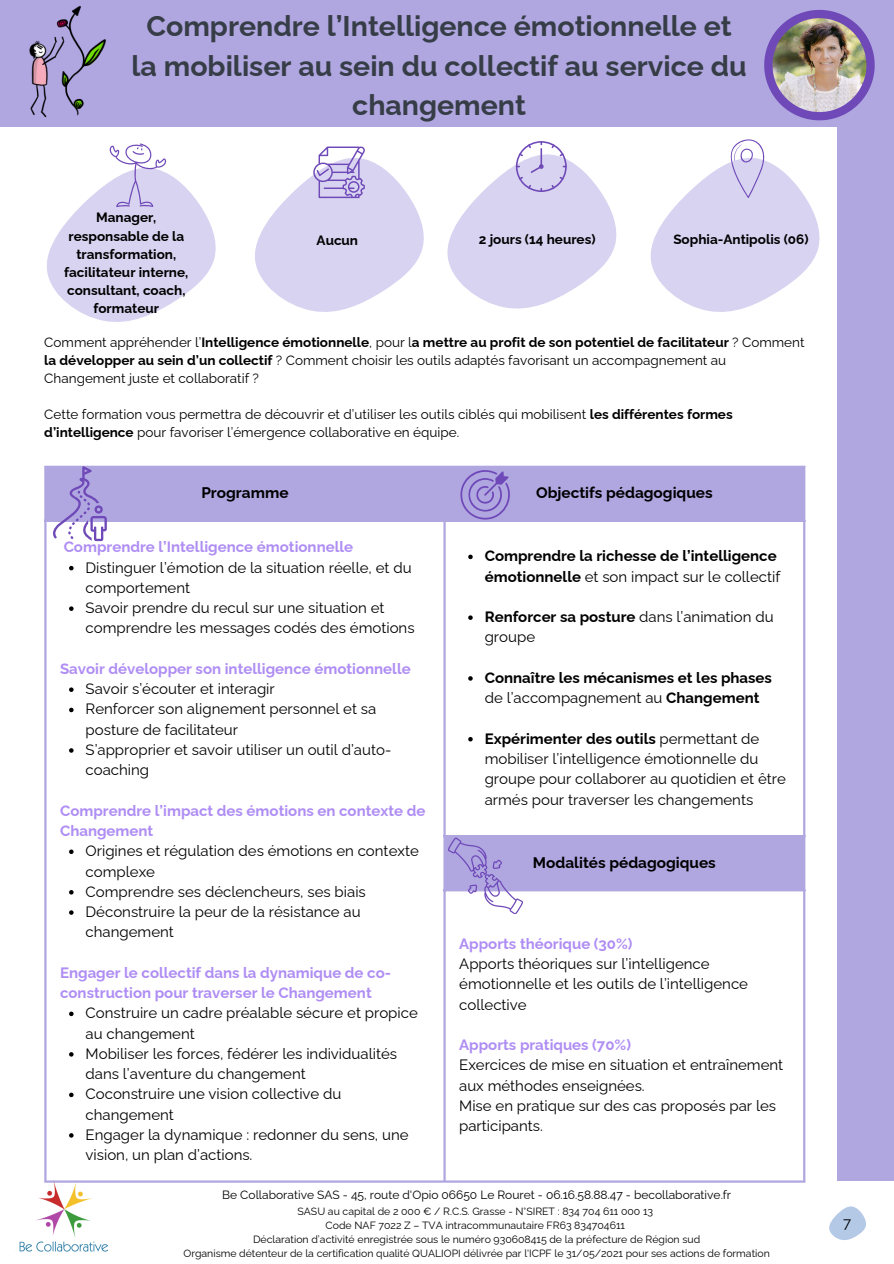
<style>
.page{position:relative;width:894px;height:1264px;background:#fff}
.page>*{position:absolute;margin:0;border:0;box-sizing:border-box;transform-origin:0 0}
.t1{font:700 28.5px/39.3px "Raleway";color:#363d46;text-align:center}
.t2{font:700 15.3px "Raleway";color:#000}
.t3{font:15px/20.2px "Raleway";color:#000}
.t4{font:700 15px/20.2px "Raleway";color:#af8df4}
.t5{font:700 15px/20.2px "Raleway";color:#000}
.t6{font:13.5px/18px "Raleway";color:#000}
.t7{font:700 13.5px/18px "Raleway";color:#000;text-align:center}
.t8{font:12px "Raleway";color:#000}
.t9{font:10.5px "Raleway";color:#000}
.s1{font-weight:700}
.s2{font-weight:400}
</style>
<div class="page">
<div style="left:836px;top:0;width:57px;height:1180px;background:#b0a7e1"></div>
<svg style="left:47px;top:468px;width:755px;height:421px"></svg>
<svg style="left:69px;top:566px;width:5px;height:4px"></svg>
<svg style="left:69px;top:606px;width:5px;height:5px"></svg>
<svg style="left:69px;top:687px;width:5px;height:5px"></svg>
<svg style="left:69px;top:707px;width:5px;height:5px"></svg>
<svg style="left:69px;top:748px;width:5px;height:4px"></svg>
<svg style="left:69px;top:849px;width:5px;height:5px"></svg>
<svg style="left:69px;top:890px;width:5px;height:4px"></svg>
<svg style="left:69px;top:910px;width:5px;height:4px"></svg>
<svg style="left:69px;top:1011px;width:5px;height:5px"></svg>
<svg style="left:69px;top:1052px;width:5px;height:4px"></svg>
<svg style="left:69px;top:1092px;width:5px;height:5px"></svg>
<svg style="left:69px;top:1133px;width:5px;height:4px"></svg>
<svg style="left:468px;top:554px;width:4px;height:5px"></svg>
<svg style="left:468px;top:615px;width:4px;height:5px"></svg>
<svg style="left:468px;top:676px;width:4px;height:4px"></svg>
<svg style="left:468px;top:737px;width:4px;height:4px"></svg>
<hr style="left:44px;top:468px;width:3px;height:712px;background:#b0a7e1">
<hr style="left:443px;top:468px;width:2px;height:712px;background:#b0a7e1">
<hr style="left:802px;top:468px;width:3px;height:712px;background:#b0a7e1">
<hr style="left:44px;top:465px;width:761px;height:3px;background:#b0a7e1">
<hr style="left:44px;top:519px;width:761px;height:3px;background:#b0a7e1">
<hr style="left:443px;top:835px;width:362px;height:2px;background:#b0a7e1">
<hr style="left:443px;top:889px;width:362px;height:2px;background:#b0a7e1">
<hr style="left:44px;top:1180px;width:761px;height:2px;background:#b0a7e1">
<div style="left:0;top:0;width:836px;height:126px;background:#b0a7e1"></div>
<svg style="left:47px;top:143px;width:169px;height:179px"></svg>
<svg style="left:650px;top:139px;width:169px;height:173px"></svg>
<svg style="left:255px;top:146px;width:169px;height:166px"></svg>
<svg style="left:51px;top:466px;width:56px;height:75px"></svg>
<svg style="left:460px;top:468px;width:55px;height:52px;background:#a192d8"></svg>
<svg style="left:764px;top:10px;width:110px;height:110px"></svg>
<svg style="left:447px;top:837px;width:76px;height:76px"></svg>
<svg style="left:447px;top:141px;width:169px;height:168px"></svg>
<svg style="left:829px;top:1206px;width:36px;height:34px"></svg>
<img style="left:772px;top:18px;width:94px;height:94px;border-radius:50%">
<img style="left:19px;top:1180px;width:96px;height:72px">
<img style="left:29px;top:6px;width:77px;height:112px">
<p class="t1" style="left:131px;top:7px;width:616px">Comprendre l’Intelligence émotionnelle et la mobiliser au sein du collectif au service du changement</p>
<p class="t7" style="left:64px;top:209px;width:125px">Manager, responsable de la transformation, facilitateur interne, consultant, coach, formateur</p>
<p class="t7" style="left:316px;top:232px;width:43px">Aucun</p>
<p class="t7" style="left:479px;top:230px;width:118px">2 jours (14 heures)</p>
<p class="t7" style="left:673px;top:230px;width:137px">Sophia-Antipolis (06)</p>
<p class="t6" style="left:44px;top:333px;width:761px">Comment appréhender l’<span class="s1">Intelligence émotionnelle</span>, pour l<span class="s1">a mettre au profit de son potentiel de facilitateur</span> ? Comment <span class="s1">la développer au sein d’un collectif</span> ? Comment choisir les outils adaptés favorisant un accompagnement au<br>Changement juste et collaboratif ?</p>
<p class="t6" style="left:44px;top:405px;width:689px">Cette formation vous permettra de découvrir et d’utiliser les outils ciblés qui mobilisent <span class="s1">les différentes formes d’intelligence</span> pour favoriser l’émergence collaborative en équipe.</p>
<p class="t2" style="left:201px;top:484px;width:89px">Programme</p>
<h1 class="t2" style="left:536px;top:484px;width:178px">Objectifs pédagogiques</h1>
<p class="t4" style="left:64px;top:537px;width:291px">Comprendre l’Intelligence émotionnelle</p>
<p class="t3" style="left:86px;top:557px;width:327px">Distinguer l’émotion de la situation réelle, et du comportement</p>
<p class="t3" style="left:86px;top:597px;width:330px">Savoir prendre du recul sur une situation et comprendre les messages codés des émotions</p>
<p class="t4" style="left:60px;top:658px;width:352px">Savoir développer son intelligence émotionnelle</p>
<p class="t3" style="left:86px;top:678px;width:191px">Savoir s’écouter et interagir</p>
<p class="t3" style="left:86px;top:699px;width:292px">Renforcer son alignement personnel et sa posture de facilitateur</p>
<p class="t3" style="left:86px;top:739px;width:307px">S’approprier et savoir utiliser un outil d’auto&shy;coaching</p>
<h2 class="t4" style="left:60px;top:800px;width:367px">Comprendre l’impact des émotions en contexte de<br>Changement</h2>
<p class="t3" style="left:86px;top:840px;width:335px">Origines et régulation des émotions en contexte complexe</p>
<h2 class="t3" style="left:86px;top:881px;width:282px">Comprendre ses déclencheurs, ses biais</h2>
<p class="t3" style="left:86px;top:901px;width:276px">Déconstruire la peur de la résistance au changement</p>
<h2 class="t4" style="left:60px;top:962px;width:332px">Engager le collectif dans la dynamique de co&shy;construction pour traverser le Changement</h2>
<p class="t3" style="left:86px;top:1002px;width:334px">Construire un cadre préalable sécure et propice au changement</p>
<h2 class="t3" style="left:86px;top:1043px;width:313px">Mobiliser les forces, fédérer les individualités dans l’aventure du changement</h2>
<h3 class="t3" style="left:86px;top:1083px;width:257px">Coconstruire une vision collective du changement</h3>
<h3 class="t3" style="left:86px;top:1124px;width:324px">Engager la dynamique : redonner du sens, une vision, un plan d’actions.</h3>
<p class="t5" style="left:484px;top:546px;width:297px">Comprendre la richesse de l’intelligence émotionnelle <span class="s2">et son impact sur le collectif</span></p>
<p class="t3" style="left:484px;top:606px;width:290px"><span class="s1">Renforcer sa posture</span> dans l’animation du groupe</p>
<p class="t5" style="left:484px;top:667px;width:289px">Connaître les mécanismes et les phases <span class="s2">de l’accompagnement au</span> Changement</p>
<p class="t3" style="left:484px;top:728px;width:302px"><span class="s1">Expérimenter des outils</span> permettant de mobiliser l’intelligence émotionnelle du groupe pour collaborer au quotidien et être armés pour traverser les changements</p>
<p class="t2" style="left:532px;top:853px;width:184px">Modalités pédagogiques</p>
<p class="t4" style="left:459px;top:933px;width:175px">Apports théorique (30%)</p>
<p class="t3" style="left:459px;top:953px;width:290px">Apports théoriques sur l’intelligence émotionnelle et les outils de l’intelligence collective</p>
<p class="t4" style="left:459px;top:1034px;width:173px">Apports pratiques (70%)</p>
<p class="t3" style="left:459px;top:1054px;width:325px">Exercices de mise en situation et entraînement aux méthodes enseignées.</p>
<p class="t3" style="left:459px;top:1095px;width:318px">Mise en pratique sur des cas proposés par les participants.</p>
<p class="t8" style="left:222px;top:1187px;width:510px">Be Collaborative SAS - 45, route d'Opio 06650 Le Rouret - 06.16.58.88.47 - becollaborative.fr</p>
<p class="t9" style="left:297px;top:1204px;width:357px">SASU au capital de 2 000 € / R.C.S. Grasse - N°SIRET : 834 704 611 000 13</p>
<p class="t9" style="left:325px;top:1218px;width:301px">Code NAF 7022 Z – TVA intracommunautaire FR63 834704611</p>
<p class="t9" style="left:253px;top:1232px;width:448px">Déclaration d’activité enregistrée sous le numéro 930608415 de la préfecture de Région sud</p>
<p class="t9" style="left:183px;top:1246px;width:587px">Organisme détenteur de la certification qualité QUALIOPI délivrée par l'ICPF le 31/05/2021 pour ses actions de formation</p>
<p class="t3" style="left:842px;top:1212px;width:10px">7</p>
</div>
